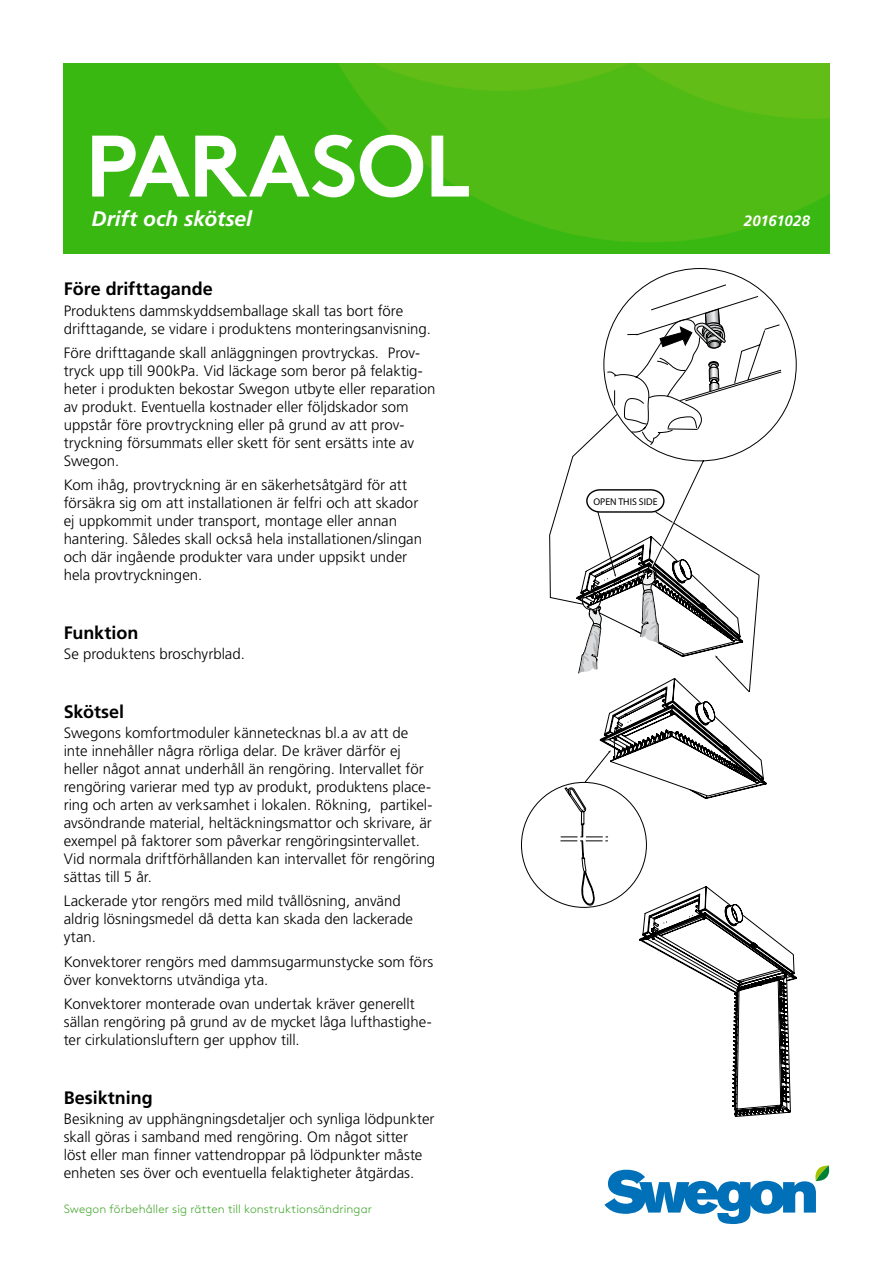
<style>
.page{position:relative;width:893px;height:1263px;background:#fff}
.page>*{position:absolute;margin:0;border:0;box-sizing:border-box;transform-origin:0 0}
.t1{font:700 87px "Swegon Brown";letter-spacing:-.01em;color:#fff}
.t2{font:italic 700 21px "Frutiger";letter-spacing:-.005em;color:#fff}
.t3{font:700 18px "Frutiger";color:#000}
.t4{font:300 15px/18px "Frutiger";letter-spacing:-.005em;color:#000}
.t5{font:italic 700 15px "Frutiger";letter-spacing:-.01em;color:#fff}
.t6{font:300 12px "Swegon Brown";letter-spacing:.005em;color:#41a62b}
.t7{font:9.75px "Myriad Pro";color:#000}
</style>
<div class="page">
<svg style="left:604px;top:1165px;width:226px;height:59px"></svg>
<img style="left:64px;top:64px;width:765px;height:189px">
<svg style="left:647px;top:268px;width:150px;height:108px"></svg>
<svg style="left:549px;top:284px;width:247px;height:832px"></svg>
<h1 class="t1" style="left:85px;top:96px;width:387px">PARASOL</h1>
<h2 class="t2" style="left:92px;top:207px;width:162px">Drift och skötsel</h2>
<p class="t5" style="left:744px;top:212px;width:68px">20161028</p>
<p class="t3" style="left:64px;top:279px;width:151px">Före drifttagande</p>
<p class="t4" style="left:64px;top:302px;width:369px">Produktens dammskyddsemballage skall tas bort före drifttagande, se vidare i produktens monteringsanvisning.</p>
<p class="t4" style="left:64px;top:344px;width:373px">Före drifttagande skall anläggningen provtryckas. Prov&shy;tryck upp till 900kPa. Vid läckage som beror på felaktig&shy;heter i produkten bekostar Swegon utbyte eller reparation av produkt. Eventuella kostnader eller följdskador som uppstår före provtryckning eller på grund av att prov&shy;tryckning försummats eller skett för sent ersätts inte av Swegon.</p>
<p class="t4" style="left:64px;top:476px;width:360px">Kom ihåg, provtryckning är en säkerhetsåtgärd för att försäkra sig om att installationen är felfri och att skador ej uppkommit under transport, montage eller annan hantering. Således skall också hela installationen/slingan och där ingående produkter vara under uppsikt under hela provtryckningen.</p>
<p class="t3" style="left:64px;top:622px;width:76px">Funktion</p>
<p class="t4" style="left:64px;top:645px;width:183px">Se produktens broschyrblad.</p>
<p class="t3" style="left:64px;top:701px;width:62px">Skötsel</p>
<p class="t4" style="left:64px;top:724px;width:373px">Swegons komfortmoduler kännetecknas bl.a av att de inte innehåller några rörliga delar. De kräver därför ej heller något annat underhåll än rengöring. Intervallet för rengöring varierar med typ av produkt, produktens place&shy;ring och arten av verksamhet i lokalen. Rökning, partikel&shy;avsöndrande material, heltäckningsmattor och skrivare, är exempel på faktorer som påverkar rengöringsintervallet.<br>Vid normala driftförhållanden kan intervallet för rengöring sättas till 5 år.</p>
<p class="t4" style="left:64px;top:892px;width:351px">Lackerade ytor rengörs med mild tvållösning, använd aldrig lösningsmedel då detta kan skada den lackerade ytan.</p>
<p class="t4" style="left:64px;top:953px;width:371px">Konvektorer rengörs med dammsugarmunstycke som förs över konvektorns utvändiga yta.</p>
<p class="t4" style="left:64px;top:995px;width:370px">Konvektorer monterade ovan undertak kräver generellt sällan rengöring på grund av de mycket låga lufthastighe&shy;ter cirkulationsluftern ger upphov till.</p>
<p class="t3" style="left:64px;top:1087px;width:90px">Besiktning</p>
<p class="t4" style="left:64px;top:1110px;width:372px">Besikning av upphängningsdetaljer och synliga lödpunkter skall göras i samband med rengöring. Om något sitter löst eller man finner vattendroppar på lödpunkter måste enheten ses över och eventuella felaktigheter åtgärdas.</p>
<p class="t6" style="left:64px;top:1200px;width:310px">Swegon förbehåller sig rätten till konstruktionsändringar</p>
<p class="t7" style="left:593px;top:496px;width:66px">OPEN THIS SIDE</p>
</div>
